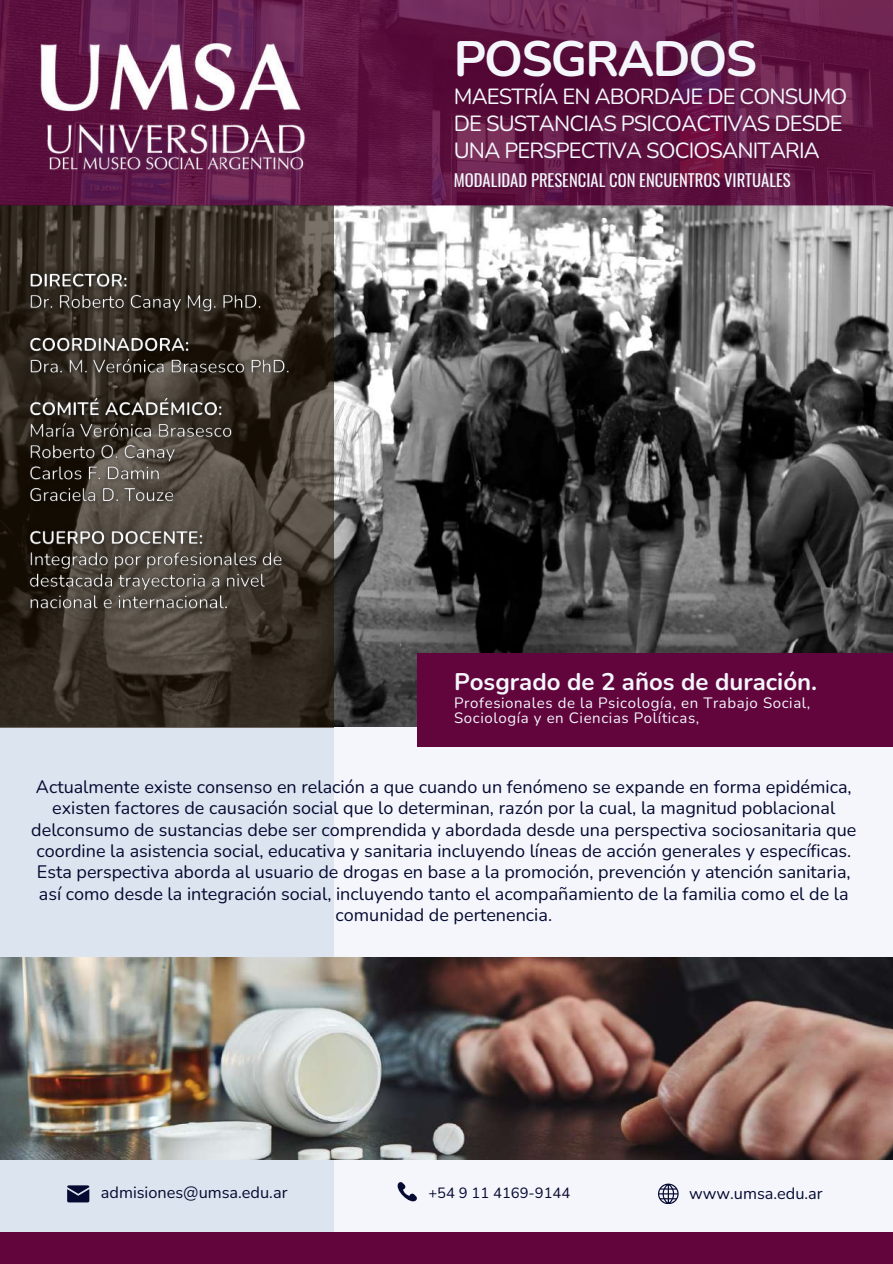
<style>
.page{position:relative;width:893px;height:1264px;background:#fff}
.page>*{position:absolute;margin:0;border:0;box-sizing:border-box;transform-origin:0 0}
.t1{font:700 49.5px "Nunito";letter-spacing:-.035em;color:#f4f6fc}
.t2{font:700 24px "Nunito";color:#f4f6fc}
.t3{font:21.9px/27px "Nunito";letter-spacing:-.035em;color:#f4f6fc}
.t4{font:18px/21.3px "Nunito";color:#050a30;text-align:center}
.t5{font:16.65px "Oswald";color:#f4f6fc}
.t6{font:16.35px "Nunito";color:#050a30}
.t7{font:15px/15.8px "Nunito";letter-spacing:.04em;color:#f4f6fc}
.t8{font:14.85px "Nunito";color:#050a30}
</style>
<div class="page">
<div style="left:0;top:0;width:892px;height:1263px;background:#62053d"></div>
<img style="left:0;top:0;width:892px;height:205px">
<img style="left:333px;top:205px;width:559px;height:522px">
<div style="left:0;top:727px;width:892px;height:504px;background:#f4f6fc"></div>
<div style="left:0;top:727px;width:333px;height:504px;background:#dce4f0"></div>
<div style="left:417px;top:653px;width:475px;height:93px;background:#62053d"></div>
<svg style="left:67px;top:1185px;width:22px;height:17px"></svg>
<svg style="left:397px;top:1182px;width:20px;height:20px"></svg>
<svg style="left:658px;top:1183px;width:20px;height:20px"></svg>
<svg style="left:0;top:205px;width:333px;height:522px;background:#3a332a"></svg>
<img style="left:29px;top:34px;width:286px;height:144px">
<img style="left:0;top:957px;width:892px;height:202px">
<img style="left:21px;top:265px;width:276px;height:352px">
<h1 class="t1" style="left:454px;top:26px;width:304px">POSGRADOS</h1>
<p class="t3" style="left:454px;top:83px;width:395px">MAESTRÍA EN ABORDAJE DE CONSUMO<br>DE SUSTANCIAS PSICOACTIVAS DESDE<br>UNA PERSPECTIVA SOCIOSANITARIA</p>
<p class="t5" style="left:454px;top:167px;width:338px">MODALIDAD PRESENCIAL CON ENCUENTROS VIRTUALES</p>
<h2 class="t2" style="left:454px;top:665px;width:364px">Posgrado de 2 años de duración.</h2>
<p class="t7" style="left:454px;top:694px;width:358px">Profesionales de la Psicología, en Trabajo Social,<br>Sociología y en Ciencias Políticas,</p>
<p class="t4" style="left:31px;top:776px;width:826px">Actualmente existe consenso en relación a que cuando un fenómeno se expande en forma epidémica, existen factores de causación social que lo determinan, razón por la cual, la magnitud poblacional delconsumo de sustancias debe ser comprendida y abordada desde una perspectiva sociosanitaria que coordine la asistencia social, educativa y sanitaria incluyendo líneas de acción generales y específicas.<br>Esta perspectiva aborda al usuario de drogas en base a la promoción, prevención y atención sanitaria, así como desde la integración social, incluyendo tanto el acompañamiento de la familia como el de la comunidad de pertenencia.</p>
<p class="t6" style="left:101px;top:1181px;width:188px">admisiones@umsa.edu.ar</p>
<p class="t8" style="left:428px;top:1182px;width:143px">+54 9 11 4169-9144</p>
<p class="t6" style="left:689px;top:1182px;width:135px">www.umsa.edu.ar</p>
</div>
